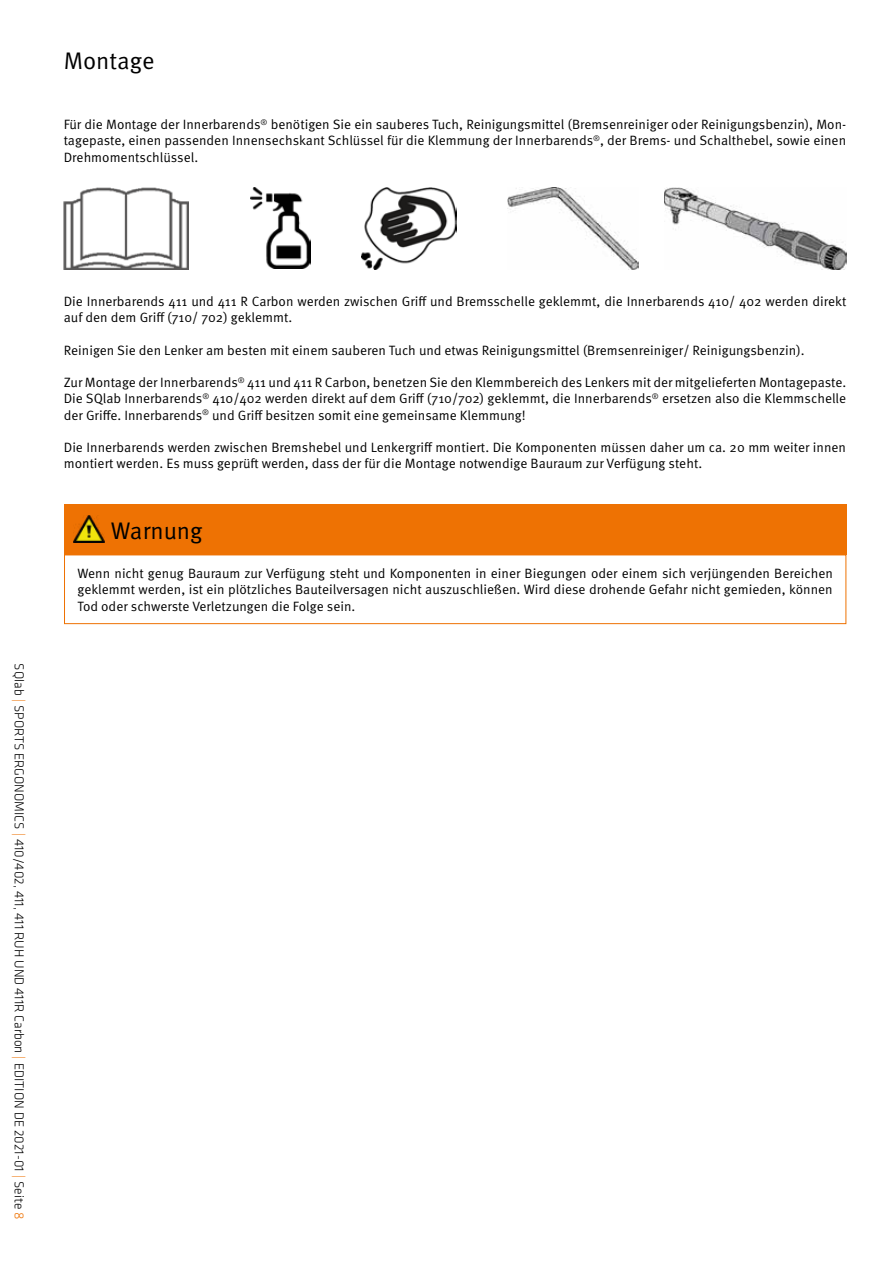
<style>
.page{position:relative;width:893px;height:1263px;background:#fff}
.page>*{position:absolute;margin:0;border:0;box-sizing:border-box;transform-origin:0 0}
.t1{font:24px "Meta OT Norm";color:#000}
.t2{font:13.5px/16.2px "Meta OT Norm";color:#000;text-align:justify}
.t3{font:300 13.5px "Klavika Basic";color:#000}
.s1{color:#ee7203}
</style>
<div class="page">
<img style="left:507px;top:188px;width:132px;height:81px">
<img style="left:64px;top:188px;width:124px;height:81px">
<img style="left:664px;top:188px;width:182px;height:82px">
<img style="left:250px;top:188px;width:60px;height:81px">
<img style="left:361px;top:188px;width:95px;height:81px">
<div style="left:64px;top:504px;width:782px;height:51px;background:#ee7203"></div>
<div style="left:64px;top:555px;width:782px;height:69px;border:1px solid #ee7203"></div>
<img style="left:74px;top:516px;width:31px;height:27px">
<h1 class="t1" style="left:64px;top:46px;width:92px">Montage</h1>
<p class="t2" style="left:64px;top:117px;width:784px">Für die Montage der Innerbarends<sup>®</sup> benötigen Sie ein sauberes Tuch, Reinigungsmittel (Bremsenreiniger oder Reinigungsbenzin), Mon&shy;tagepaste, einen passenden Innensechskant Schlüssel für die Klemmung der Innerbarends<sup>®</sup>, der Brems- und Schalthebel, sowie einen Drehmomentschlüssel.</p>
<p class="t3" style="left:28px;top:663px;width:558px;rotate:90deg">SQlab <span class="s1">|</span> SPORTS ERGONOMICS <span class="s1">|</span> 410/402, 411, 411 RUH UND 411R Carbon <span class="s1">|</span> EDITION DE 2021-01 <span class="s1">|</span> Seite <span class="s1">8</span></p>
<p class="t2" style="left:64px;top:293px;width:784px">Die Innerbarends 411 und 411 R Carbon werden zwischen Griff und Bremsschelle geklemmt, die Innerbarends 410/ 402 werden direkt auf den dem Griff (710/ 702) geklemmt.</p>
<p class="t2" style="left:64px;top:342px;width:742px">Reinigen Sie den Lenker am besten mit einem sauberen Tuch und etwas Reinigungsmittel (Bremsenreiniger/ Reinigungsbenzin).</p>
<p class="t2" style="left:64px;top:374px;width:784px">Zur Montage der Innerbarends<sup>®</sup> 411 und 411 R Carbon, benetzen Sie den Klemmbereich des Lenkers mit der mitgelieferten Montagepaste.<br>Die SQlab Innerbarends<sup>®</sup> 410/402 werden direkt auf dem Griff (710/702) geklemmt, die Innerbarends<sup>®</sup> ersetzen also die Klemmschelle der Griffe. Innerbarends<sup>®</sup> und Griff besitzen somit eine gemeinsame Klemmung!</p>
<p class="t2" style="left:64px;top:439px;width:784px">Die Innerbarends werden zwischen Bremshebel und Lenkergriff montiert. Die Komponenten müssen daher um ca. 20 mm weiter innen montiert werden. Es muss geprüft werden, dass der für die Montage notwendige Bauraum zur Verfügung steht.</p>
<h1 class="t1" style="left:111px;top:516px;width:93px">Warnung</h1>
<p class="t2" style="left:78px;top:566px;width:757px">Wenn nicht genug Bauraum zur Verfügung steht und Komponenten in einer Biegungen oder einem sich verjüngenden Bereichen geklemmt werden, ist ein plötzliches Bauteilversagen nicht auszuschließen. Wird diese drohende Gefahr nicht gemieden, können Tod oder schwerste Verletzungen die Folge sein.</p>
</div>
